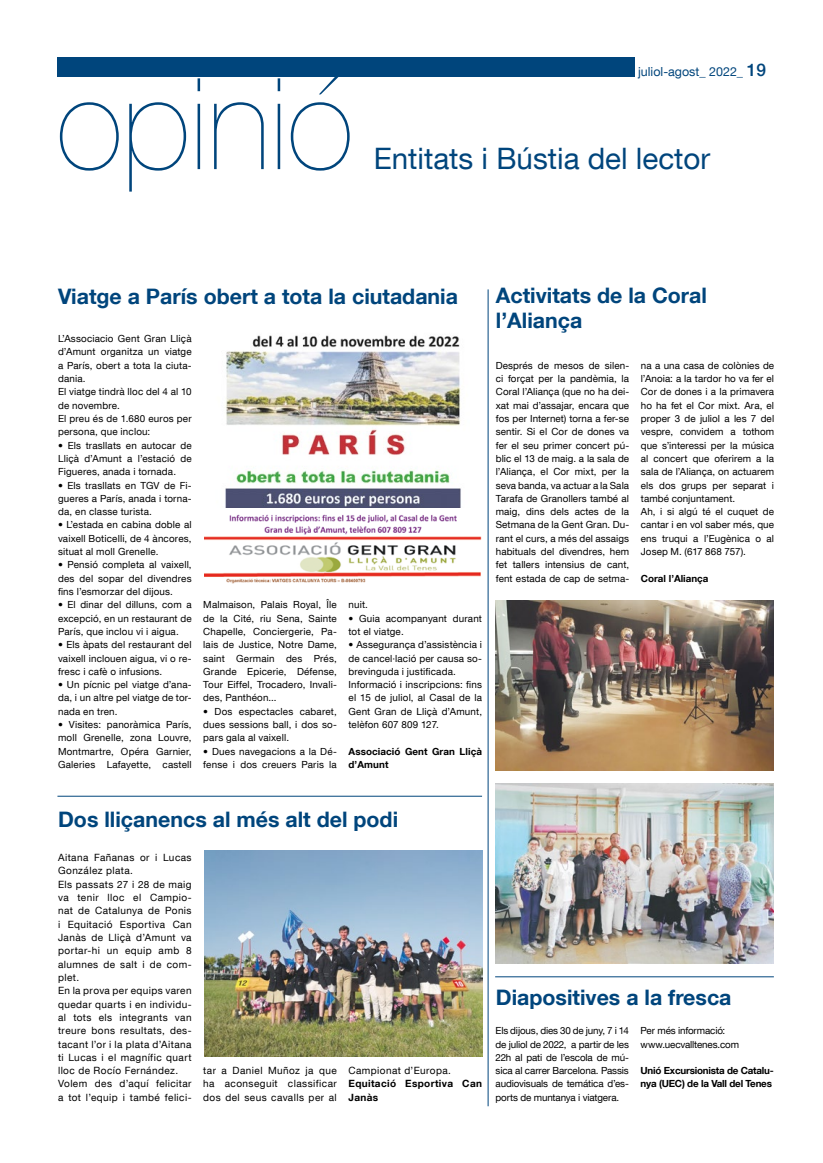
<style>
.page{position:relative;width:823px;height:1163px;background:#fff}
.page>*{position:absolute;margin:0;border:0;box-sizing:border-box;transform-origin:0 0}
.t1{font:200 127px "Helvetica Neue LT Com";color:#00457c}
.t2{font:29.5px "Helvetica Neue LT Com";color:#00457c}
.t3{font:700 21.3px/24.2px "Helvetica Neue LT Com";color:#00457c}
.t4{font:12.5px "Helvetica Neue LT Com";color:#00457c}
.t5{font:10px/13.3px "Helvetica Neue LT Com";letter-spacing:.04em;color:#000}
.t6{font:700 10px/13.3px "Helvetica Neue LT Com";letter-spacing:.035em;color:#000}
.t7{font:9.8px/13.3px "Helvetica Neue LT Com";letter-spacing:.015em;color:#000;text-align:justify}
.t8{font:700 9.8px/13.3px "Helvetica Neue LT Com";letter-spacing:-.02em;color:#000}
.t9{font:9.8px/13.3px "Helvetica Neue LT Com";letter-spacing:-.015em;color:#000}
.t10{font:700 9.8px/13.3px "Helvetica Neue LT Com";letter-spacing:.01em;color:#000}
.t11{font:700 9.8px "Helvetica Neue LT Com";color:#000}
.s1{font-family:"Helvetica Neue";font-weight:500;font-size:17.3px}
</style>
<div class="page">
<div style="left:57px;top:57px;width:577px;height:19px;background:#00457c"></div>
<hr style="left:495px;top:976px;width:278px;height:1px;background:#00457c">
<img style="left:495px;top:600px;width:278px;height:170px">
<img style="left:495px;top:783px;width:278px;height:180px">
<hr style="left:487px;top:289px;width:1px;height:817px;background:#00457c">
<img style="left:204px;top:850px;width:278px;height:206px">
<hr style="left:57px;top:795px;width:425px;height:1px;background:#00457c">
<img style="left:204px;top:335px;width:278px;height:249px">
<h1 class="t1" style="left:56px;top:50px;width:298px">opinió</h1>
<p class="t4" style="left:637px;top:64px;width:129px">juliol-agost_ 2022_ <span class="s1">19</span></p>
<h2 class="t2" style="left:373px;top:140px;width:338px">Entitats i Bústia del lector</h2>
<h3 class="t3" style="left:58px;top:284px;width:401px">Viatge a París obert a tota la ciutadania</h3>
<p class="t7" style="left:58px;top:332px;width:135px;text-align:left">L’Associacio Gent Gran Lliçà d’Amunt organitza un viatge a París, obert a tota la ciuta&shy;dania.<br>El viatge tindrà lloc del 4 al 10 de novembre.<br>El preu és de 1.680 euros per persona, que inclou:</p>
<p class="t7" style="left:58px;top:438px;width:135px">• Els trasllats en autocar de Lliçà d’Amunt a l’estació de Figueres, anada i tornada.</p>
<p class="t7" style="left:58px;top:478px;width:135px">• Els trasllats en TGV de Fi&shy;gueres a París, anada i torna&shy;da, en classe turista.</p>
<p class="t7" style="left:58px;top:518px;width:135px">• L’estada en cabina doble al vaixell Boticelli, de 4 àncores, situat al moll Grenelle.</p>
<p class="t7" style="left:58px;top:558px;width:135px">• Pensió completa al vaixell, des del sopar del divendres fins l’esmorzar del dijous.</p>
<p class="t7" style="left:58px;top:598px;width:135px">• El dinar del dilluns, com a excepció, en un restaurant de París, que inclou vi i aigua.</p>
<p class="t7" style="left:58px;top:637px;width:135px">• Els àpats del restaurant del vaixell inclouen aigua, vi o re&shy;fresc i cafè o infusions.</p>
<p class="t7" style="left:58px;top:677px;width:135px">• Un pícnic pel viatge d’ana&shy;da, i un altre pel viatge de tor&shy;nada en tren.</p>
<p class="t7" style="left:58px;top:717px;width:135px">• Visites: panoràmica París, moll Grenelle, zona Louvre, Montmartre, Opéra Garnier, Galeries Lafayette, castell</p>
<p class="t7" style="left:203px;top:598px;width:135px">Malmaison, Palais Royal, Île de la Cité, riu Sena, Sainte Chapelle, Conciergerie, Pa&shy;lais de Justice, Notre Dame, saint Germain des Prés, Grande Epicerie, Défense, Tour Eiffel, Trocadero, Invali&shy;des, Panthéon...</p>
<p class="t7" style="left:203px;top:704px;width:135px">• Dos espectacles cabaret, dues sessions ball, i dos so&shy;pars gala al vaixell.</p>
<p class="t7" style="left:203px;top:744px;width:135px">• Dues navegacions a la Dé&shy;fense i dos creuers Paris la</p>
<p class="t7" style="left:348px;top:598px;width:21px">nuit.</p>
<p class="t7" style="left:348px;top:611px;width:135px">• Guia acompanyant durant tot el viatge.</p>
<p class="t7" style="left:348px;top:637px;width:135px;text-align:left">• Assegurança d’assistència i de cancel·lació per causa so&shy;brevinguda i justificada.<br>Informació i inscripcions: fins el 15 de juliol, al Casal de la<br>Gent Gran de Lliçà d’Amunt, telèfon 607 809 127.</p>
<p class="t10" style="left:348px;top:744px;width:135px">Associació Gent Gran Lliçà d’Amunt</p>
<h3 class="t3" style="left:495px;top:283px;width:212px">Activitats de la Coral l’Aliança</h3>
<p class="t7" style="left:495px;top:358px;width:135px">Després de mesos de silen&shy;ci forçat per la pandèmia, la Coral l’Aliança (que no ha dei&shy;xat mai d’assajar, encara que fos per Internet) torna a fer-se sentir. Si el Cor de dones va fer el seu primer concert pú&shy;blic el 13 de maig. a la sala de l’Aliança, el Cor mixt, per la seva banda, va actuar a la Sala Tarafa de Granollers també al maig, dins dels actes de la Setmana de la Gent Gran. Du&shy;rant el curs, a més del assaigs habituals del divendres, hem fet tallers intensius de cant, fent estada de cap de setma-</p>
<p class="t7" style="left:640px;top:358px;width:135px;text-align:left">na a una casa de colònies de l’Anoia: a la tardor ho va fer el<br>Cor de dones i a la primavera ho ha fet el Cor mixt. Ara, el proper 3 de juliol a les 7 del vespre, convidem a tothom que s’interessi per la música al concert que oferirem a la sala de l’Aliança, on actuarem els dos grups per separat i també conjuntament.<br>Ah, i si algú té el cuquet de cantar i en vol saber més, que ens truqui a l’Eugènica o al<br>Josep M. (617 868 757).</p>
<p class="t11" style="left:640px;top:572px;width:69px">Coral l’Aliança</p>
<h3 class="t3" style="left:58px;top:806px;width:341px">Dos lliçanencs al més alt del podi</h3>
<p class="t5" style="left:58px;top:850px;width:135px">Aitana Fañanas or i Lucas<br>González plata.<br>Els passats 27 i 28 de maig va tenir lloc el Campio&shy;nat de Catalunya de Ponis i Equitació Esportiva Can<br>Janàs de Lliçà d’Amunt va portar-hi un equip amb 8 alumnes de salt i de com&shy;plet.<br>En la prova per equips varen quedar quarts i en individu&shy;al tots els integrants van treure bons resultats, des&shy;tacant l’or i la plata d’Aitana ti Lucas i el magnífic quart lloc de Rocío Fernández.<br>Volem des d’aquí felicitar a tot l’equip i també felici-</p>
<p class="t5" style="left:203px;top:1063px;width:135px;text-align:justify">tar a Daniel Muñoz ja que ha aconseguit classificar dos del seus cavalls per al</p>
<p class="t5" style="left:348px;top:1063px;width:104px">Campionat d’Europa.</p>
<p class="t6" style="left:348px;top:1076px;width:135px">Equitació Esportiva Can<br>Janàs</p>
<h3 class="t3" style="left:495px;top:984px;width:237px">Diapositives a la fresca</h3>
<p class="t7" style="left:495px;top:1023px;width:135px">Els dijous, dies 30 de juny, 7 i 14 de juliol de 2022, a partir de les 22h al pati de l’escola de mú&shy;sica al carrer Barcelona. Passis audiovisuals de temática d’es&shy;ports de muntanya i viatgera.</p>
<p class="t9" style="left:640px;top:1023px;width:100px">Per més informació: www.uecvalltenes.com</p>
<p class="t8" style="left:640px;top:1063px;width:135px">Unió Excursionista de Catalu&shy;nya (UEC) de la Vall del Tenes</p>
</div>
